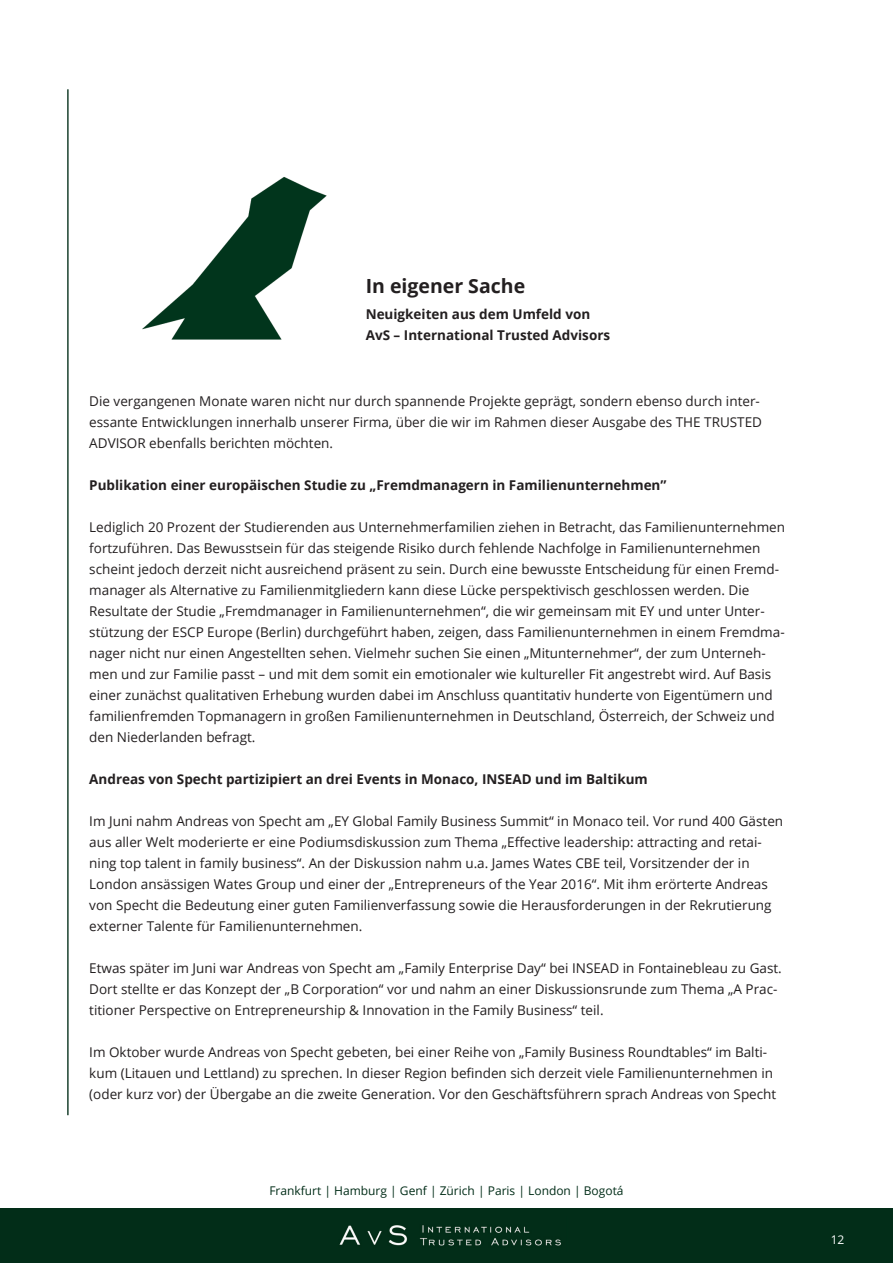
<style>
.page{position:relative;width:893px;height:1263px;background:#fff}
.page>*{position:absolute;margin:0;border:0;box-sizing:border-box;transform-origin:0 0}
.t1{font:700 19.5px "Open Sans";color:#231f20}
.t2{font:13.5px/21px "Open Sans";color:#231f20}
.t3{font:700 13.5px/21px "Open Sans";color:#231f20}
.t4{font:12px "Open Sans";color:#022d18}
.t5{font:12px "Open Sans";color:#fff}
</style>
<div class="page">
<hr style="left:67px;top:89px;width:2px;height:1026px;background:#022d18">
<div style="left:0;top:1209px;width:893px;height:54px;background:#022d18"></div>
<img style="left:339px;top:1225px;width:222px;height:21px">
<img style="left:142px;top:177px;width:185px;height:163px">
<h1 class="t1" style="left:366px;top:272px;width:161px">In eigener Sache</h1>
<p class="t3" style="left:366px;top:303px;width:246px">Neuigkeiten aus dem Umfeld von<br>AvS – International Trusted Advisors</p>
<p class="t2" style="left:89px;top:390px;width:674px">Die vergangenen Monate waren nicht nur durch spannende Projekte geprägt, sondern ebenso durch inter&shy;essante Entwicklungen innerhalb unserer Firma, über die wir im Rahmen dieser Ausgabe des THE TRUSTED<br>ADVISOR ebenfalls berichten möchten.</p>
<p class="t3" style="left:89px;top:474px;width:579px">Publikation einer europäischen Studie zu „Fremdmanagern in Familienunternehmen”</p>
<p class="t2" style="left:89px;top:516px;width:697px">Lediglich 20 Prozent der Studierenden aus Unternehmerfamilien ziehen in Betracht, das Familienunternehmen fortzuführen. Das Bewusstsein für das steigende Risiko durch fehlende Nachfolge in Familienunternehmen scheint jedoch derzeit nicht ausreichend präsent zu sein. Durch eine bewusste Entscheidung für einen Fremd&shy;manager als Alternative zu Familienmitgliedern kann diese Lücke perspektivisch geschlossen werden. Die Resultate der Studie „Fremdmanager in Familienunternehmen“, die wir gemeinsam mit EY und unter Unter&shy;stützung der ESCP Europe (Berlin) durchgeführt haben, zeigen, dass Familienunternehmen in einem Fremdma&shy;nager nicht nur einen Angestellten sehen. Vielmehr suchen Sie einen „Mitunternehmer“, der zum Unterneh&shy;men und zur Familie passt – und mit dem somit ein emotionaler wie kultureller Fit angestrebt wird. Auf Basis einer zunächst qualitativen Erhebung wurden dabei im Anschluss quantitativ hunderte von Eigentümern und familienfremden Topmanagern in großen Familienunternehmen in Deutschland, Österreich, der Schweiz und den Niederlanden befragt.</p>
<p class="t3" style="left:89px;top:768px;width:560px">Andreas von Specht partizipiert an drei Events in Monaco, INSEAD und im Baltikum</p>
<p class="t2" style="left:89px;top:810px;width:695px">Im Juni nahm Andreas von Specht am „EY Global Family Business Summit“ in Monaco teil. Vor rund 400 Gästen aus aller Welt moderierte er eine Podiumsdiskussion zum Thema „Effective leadership: attracting and retai&shy;ning top talent in family business“. An der Diskussion nahm u.a. James Wates CBE teil, Vorsitzender der in London ansässigen Wates Group und einer der „Entrepreneurs of the Year 2016“. Mit ihm erörterte Andreas von Specht die Bedeutung einer guten Familienverfassung sowie die Herausforderungen in der Rekrutierung externer Talente für Familienunternehmen.</p>
<p class="t2" style="left:89px;top:957px;width:694px">Etwas später im Juni war Andreas von Specht am „Family Enterprise Day“ bei INSEAD in Fontainebleau zu Gast.<br>Dort stellte er das Konzept der „B Corporation“ vor und nahm an einer Diskussionsrunde zum Thema „A Prac&shy;titioner Perspective on Entrepreneurship &amp; Innovation in the Family Business“ teil.</p>
<p class="t2" style="left:89px;top:1041px;width:689px">Im Oktober wurde Andreas von Specht gebeten, bei einer Reihe von „Family Business Roundtables“ im Balti&shy;kum (Litauen und Lettland) zu sprechen. In dieser Region befinden sich derzeit viele Familienunternehmen in (oder kurz vor) der Übergabe an die zweite Generation. Vor den Geschäftsführern sprach Andreas von Specht</p>
<p class="t4" style="left:269px;top:1182px;width:356px">Frankfurt | Hamburg | Genf | Zürich | Paris | London | Bogotá</p>
<p class="t5" style="left:831px;top:1231px;width:15px">12</p>
</div>
